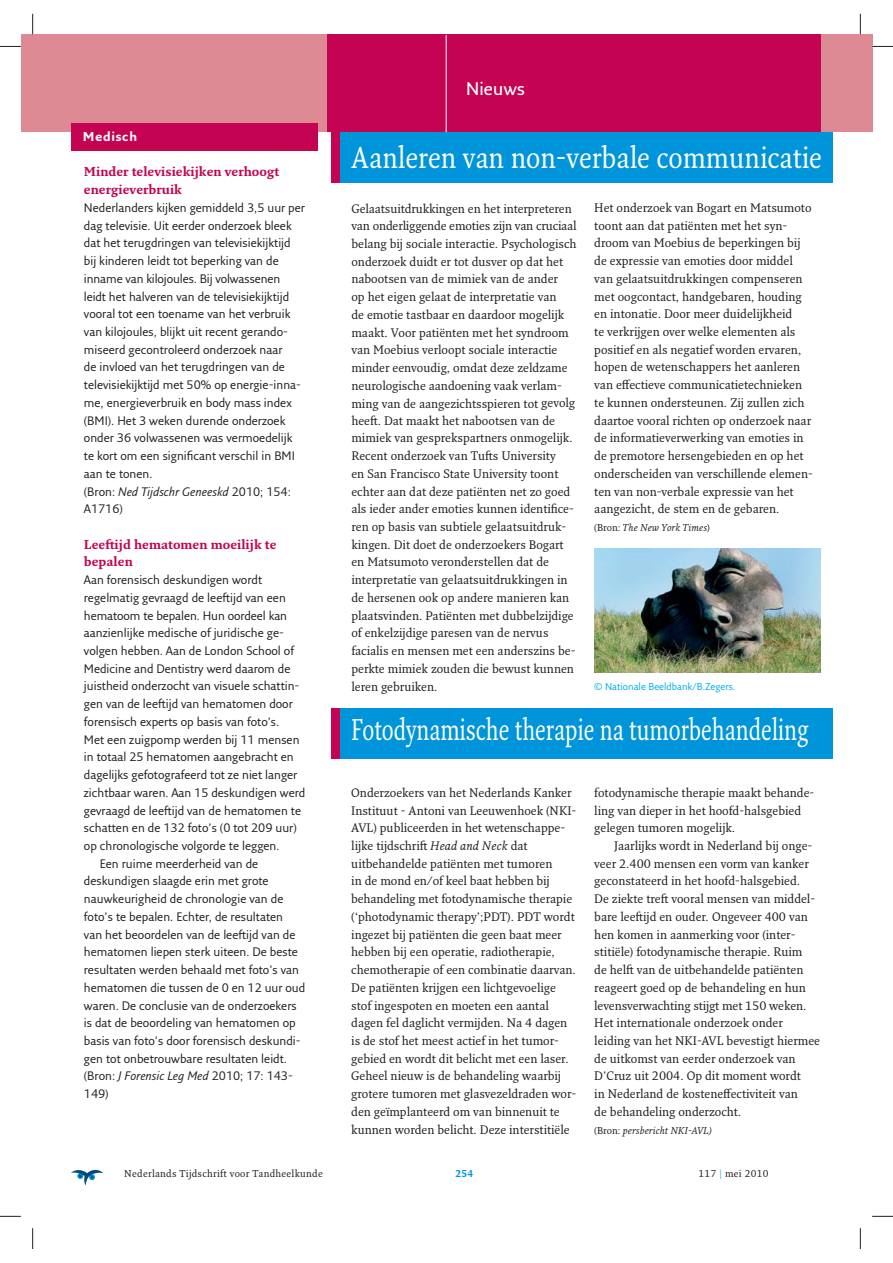
<style>
.page{position:relative;width:893px;height:1263px;background:#fff}
.page>*{position:absolute;margin:0;border:0;box-sizing:border-box;transform-origin:0 0}
.t1{font:29.25px "Fresco Plus Pro";color:#fff;scale:.75 1}
.t2{font:29.25px "Fresco Plus Pro";color:#fff;scale:.9 1}
.t3{font:600 17.7px "Fresco Sans Plus Pro";letter-spacing:.015em;color:#fff}
.t4{font:700 12.45px/17.7px "Fresco Plus Pro";color:#c40452}
.t5{font:700 12.45px "Fresco Sans Plus Pro";letter-spacing:.05em;color:#fff}
.t6{font:12px/17.7px "Fresco Plus Pro";color:#231f20}
.t7{font:12px/17.7px "Fresco Sans Plus Pro";color:#231f20}
.t8{font:9.75px "Fresco Plus Pro";letter-spacing:.03em;color:#231f20}
.t9{font:italic 9.75px "Fresco Plus Pro";color:#231f20}
.t10{font:9.75px "Fresco Sans Plus Pro";color:#00aeef}
.t11{font:700 9.75px "Fresco Plus Pro";color:#0095da}
.s1{font-style:italic}
.s2{font-style:normal}
.s3{color:#0095da}
</style>
<div class="page">
<svg style="left:71px;top:1170px;width:33px;height:16px"></svg>
<div style="left:339px;top:132px;width:493px;height:50px;background:#0095da"></div>
<div style="left:339px;top:708px;width:493px;height:50px;background:#0095da"></div>
<div style="left:330px;top:132px;width:9px;height:50px;background:#c40452"></div>
<div style="left:330px;top:708px;width:9px;height:51px;background:#c40452"></div>
<div style="left:21px;top:35px;width:851px;height:97px;background:#de8a95"></div>
<div style="left:327px;top:35px;width:493px;height:97px;background:#c40452"></div>
<hr style="left:446px;top:35px;width:1px;height:97px;background:#fff">
<div style="left:71px;top:123px;width:247px;height:28px;background:#c40452"></div>
<img style="left:594px;top:549px;width:226px;height:124px">
<svg style="left:0;top:46px;width:21px;height:1px"></svg>
<svg style="left:872px;top:46px;width:20px;height:1px"></svg>
<svg style="left:0;top:1216px;width:21px;height:1px"></svg>
<svg style="left:872px;top:1216px;width:20px;height:1px"></svg>
<svg style="left:32px;top:14px;width:1px;height:21px"></svg>
<svg style="left:32px;top:1228px;width:1px;height:21px"></svg>
<svg style="left:860px;top:14px;width:1px;height:21px"></svg>
<svg style="left:860px;top:1228px;width:1px;height:21px"></svg>
<p class="t5" style="left:83px;top:131px;width:56px">Medisch</p>
<p class="t4" style="left:84px;top:164px;width:197px">Minder televisiekijken verhoogt energieverbruik</p>
<p class="t7" style="left:84px;top:200px;width:222px">Nederlanders kijken gemiddeld 3,5 uur per dag televisie. Uit eerder onderzoek bleek dat het terugdringen van televisiekijktijd bij kinderen leidt tot beperking van de inname van kilojoules. Bij volwassenen leidt het halveren van de televisiekijktijd vooral tot een toename van het verbruik van kilojoules, blijkt uit recent gerando&shy;miseerd gecontroleerd onderzoek naar<br>de invloed van het terugdringen van de televisiekijktijd met 50% op energie-inna&shy;me, energieverbruik en body mass index (BMI). Het 3 weken durende onderzoek onder 36 volwassenen was vermoedelijk te kort om een significant verschil in BMI aan te tonen.<br>(Bron: <span class="s1">Ned Tijdschr Geneeskd</span> 2010; 154:<br>A1716)</p>
<p class="t4" style="left:84px;top:537px;width:194px">Leeftijd hematomen moeilijk te bepalen</p>
<p class="t7" style="left:84px;top:572px;width:180px">Aan forensisch deskundigen wordt</p>
<p class="t7" style="left:84px;top:590px;width:203px">regelmatig gevraagd de leeftijd van een</p>
<p class="t7" style="left:84px;top:608px;width:205px">hematoom te bepalen. Hun oordeel kan</p>
<p class="t7" style="left:84px;top:625px;width:202px">aanzienlijke medische of juridische ge-</p>
<p class="t7" style="left:84px;top:643px;width:211px">volgen hebben. Aan de London School of</p>
<p class="t7" style="left:84px;top:661px;width:208px">Medicine and Dentistry werd daarom de</p>
<p class="t7" style="left:84px;top:679px;width:217px">juistheid onderzocht van visuele schattin-</p>
<p class="t7" style="left:84px;top:696px;width:210px">gen van de leeftijd van hematomen door</p>
<p class="t7" style="left:84px;top:714px;width:197px">forensisch experts op basis van foto’s.</p>
<p class="t7" style="left:84px;top:732px;width:217px">Met een zuigpomp werden bij 11 mensen</p>
<p class="t7" style="left:84px;top:749px;width:211px">in totaal 25 hematomen aangebracht en</p>
<p class="t7" style="left:84px;top:767px;width:215px">dagelijks gefotografeerd tot ze niet langer</p>
<p class="t7" style="left:84px;top:785px;width:223px">zichtbaar waren. Aan 15 deskundigen werd</p>
<p class="t7" style="left:84px;top:803px;width:219px">gevraagd de leeftijd van de hematomen te</p>
<p class="t7" style="left:84px;top:820px;width:214px">schatten en de 132 foto’s (0 tot 209 uur)</p>
<p class="t7" style="left:84px;top:838px;width:197px">op chronologische volgorde te leggen.</p>
<p class="t7" style="left:100px;top:856px;width:160px">Een ruime meerderheid van de</p>
<p class="t7" style="left:84px;top:874px;width:186px">deskundigen slaagde erin met grote</p>
<p class="t7" style="left:84px;top:891px;width:201px">nauwkeurigheid de chronologie van de</p>
<p class="t7" style="left:84px;top:909px;width:201px">foto’s te bepalen. Echter, de resultaten</p>
<p class="t7" style="left:84px;top:927px;width:213px">van het beoordelen van de leeftijd van de</p>
<p class="t7" style="left:84px;top:944px;width:216px">hematomen liepen sterk uiteen. De beste</p>
<p class="t7" style="left:84px;top:962px;width:217px">resultaten werden behaald met foto’s van</p>
<p class="t7" style="left:84px;top:980px;width:223px">hematomen die tussen de 0 en 12 uur oud</p>
<p class="t7" style="left:84px;top:998px;width:214px">waren. De conclusie van de onderzoekers</p>
<p class="t7" style="left:84px;top:1015px;width:213px">is dat de beoordeling van hematomen op</p>
<p class="t7" style="left:84px;top:1033px;width:218px">basis van foto’s door forensisch deskundi-</p>
<p class="t7" style="left:84px;top:1051px;width:205px">gen tot onbetrouwbare resultaten leidt.</p>
<p class="t7" style="left:84px;top:1069px;width:210px">(Bron: <span class="s1">J Forensic Leg Med</span> 2010; 17: 143-</p>
<p class="t7" style="left:84px;top:1086px;width:26px">149)</p>
<h2 class="t3" style="left:466px;top:79px;width:61px">Nieuws</h2>
<h1 class="t2" style="left:351px;top:145px;width:524px">Aanleren van non-verbale communicatie</h1>
<p class="t6" style="left:351px;top:201px;width:227px">Gelaatsuitdrukkingen en het interpreteren van onderliggende emoties zijn van cruciaal belang bij sociale interactie. Psychologisch onderzoek duidt er tot dusver op dat het nabootsen van de mimiek van de ander<br>op het eigen gelaat de interpretatie van<br>de emotie tastbaar en daardoor mogelijk maakt. Voor patiënten met het syndroom van Moebius verloopt sociale interactie minder eenvoudig, omdat deze zeldzame neurologische aandoening vaak verlam&shy;ming van de aangezichtsspieren tot gevolg heeft. Dat maakt het nabootsen van de mimiek van gesprekspartners onmogelijk.<br>Recent onderzoek van Tufts University<br>en San Francisco State University toont echter aan dat deze patiënten net zo goed als ieder ander emoties kunnen identifice&shy;ren op basis van subtiele gelaatsuitdruk&shy;kingen. Dit doet de onderzoekers Bogart en Matsumoto veronderstellen dat de interpretatie van gelaatsuitdrukkingen in de hersenen ook op andere manieren kan plaatsvinden. Patiënten met dubbelzijdige of enkelzijdige paresen van de nervus facialis en mensen met een anderszins be&shy;perkte mimiek zouden die bewust kunnen leren gebruiken.</p>
<p class="t6" style="left:594px;top:200px;width:220px">Het onderzoek van Bogart en Matsumoto toont aan dat patiënten met het syn&shy;droom van Moebius de beperkingen bij de expressie van emoties door middel van gelaatsuitdrukkingen compenseren met oogcontact, handgebaren, houding en intonatie. Door meer duidelijkheid<br>te verkrijgen over welke elementen als positief en als negatief worden ervaren, hopen de wetenschappers het aanleren van effectieve communicatietechnieken te kunnen ondersteunen. Zij zullen zich daartoe vooral richten op onderzoek naar de informatieverwerking van emoties in de premotore hersengebieden en op het onderscheiden van verschillende elemen&shy;ten van non-verbale expressie van het aangezicht, de stem en de gebaren.</p>
<p class="t9" style="left:594px;top:522px;width:117px"><span class="s2">(Bron:</span> The New York Times<span class="s2">)</span></p>
<p class="t10" style="left:594px;top:683px;width:143px">© Nationale Beeldbank/B.Zegers.</p>
<h1 class="t1" style="left:351px;top:718px;width:611px">Fotodynamische therapie na tumorbehandeling</h1>
<p class="t6" style="left:351px;top:785px;width:227px">Onderzoekers van het Nederlands Kanker Instituut - Antoni van Leeuwenhoek (NKI-AVL) publiceerden in het wetenschappe&shy;lijke tijdschrift <span class="s1">Head and Neck</span> dat uitbehandelde patiënten met tumoren<br>in de mond en/of keel baat hebben bij behandeling met fotodynamische therapie (‘photodynamic therapy’;PDT). PDT wordt ingezet bij patiënten die geen baat meer hebben bij een operatie, radiotherapie, chemotherapie of een combinatie daarvan.<br>De patiënten krijgen een lichtgevoelige stof ingespoten en moeten een aantal dagen fel daglicht vermijden. Na 4 dagen is de stof het meest actief in het tumor&shy;gebied en wordt dit belicht met een laser.<br>Geheel nieuw is de behandeling waarbij grotere tumoren met glasvezeldraden wor&shy;den geïmplanteerd om van binnenuit te kunnen worden belicht. Deze interstitiële</p>
<p class="t6" style="left:594px;top:785px;width:221px">fotodynamische therapie maakt behande&shy;ling van dieper in het hoofd-halsgebied gelegen tumoren mogelijk.</p>
<p class="t6" style="left:594px;top:838px;width:227px;text-indent:20px">Jaarlijks wordt in Nederland bij onge&shy;veer 2.400 mensen een vorm van kanker geconstateerd in het hoofd-halsgebied.<br>De ziekte treft vooral mensen van middel&shy;bare leeftijd en ouder. Ongeveer 400 van hen komen in aanmerking voor (inter&shy;stitiële) fotodynamische therapie. Ruim<br>de helft van de uitbehandelde patiënten reageert goed op de behandeling en hun levensverwachting stijgt met 150 weken.<br>Het internationale onderzoek onder leiding van het NKI-AVL bevestigt hiermee de uitkomst van eerder onderzoek van D’Cruz uit 2004. Op dit moment wordt<br>in Nederland de kosteneffectiviteit van<br>de behandeling onderzocht.</p>
<p class="t9" style="left:594px;top:1125px;width:119px"><span class="s2">(Bron:</span> persbericht NKI-AVL)</p>
<p class="t8" style="left:124px;top:1170px;width:200px">Nederlands Tijdschrift voor Tandheelkunde</p>
<p class="t11" style="left:455px;top:1170px;width:19px">254</p>
<p class="t8" style="left:698px;top:1170px;width:72px">117 <span class="s3">|</span> mei 2010</p>
</div>
